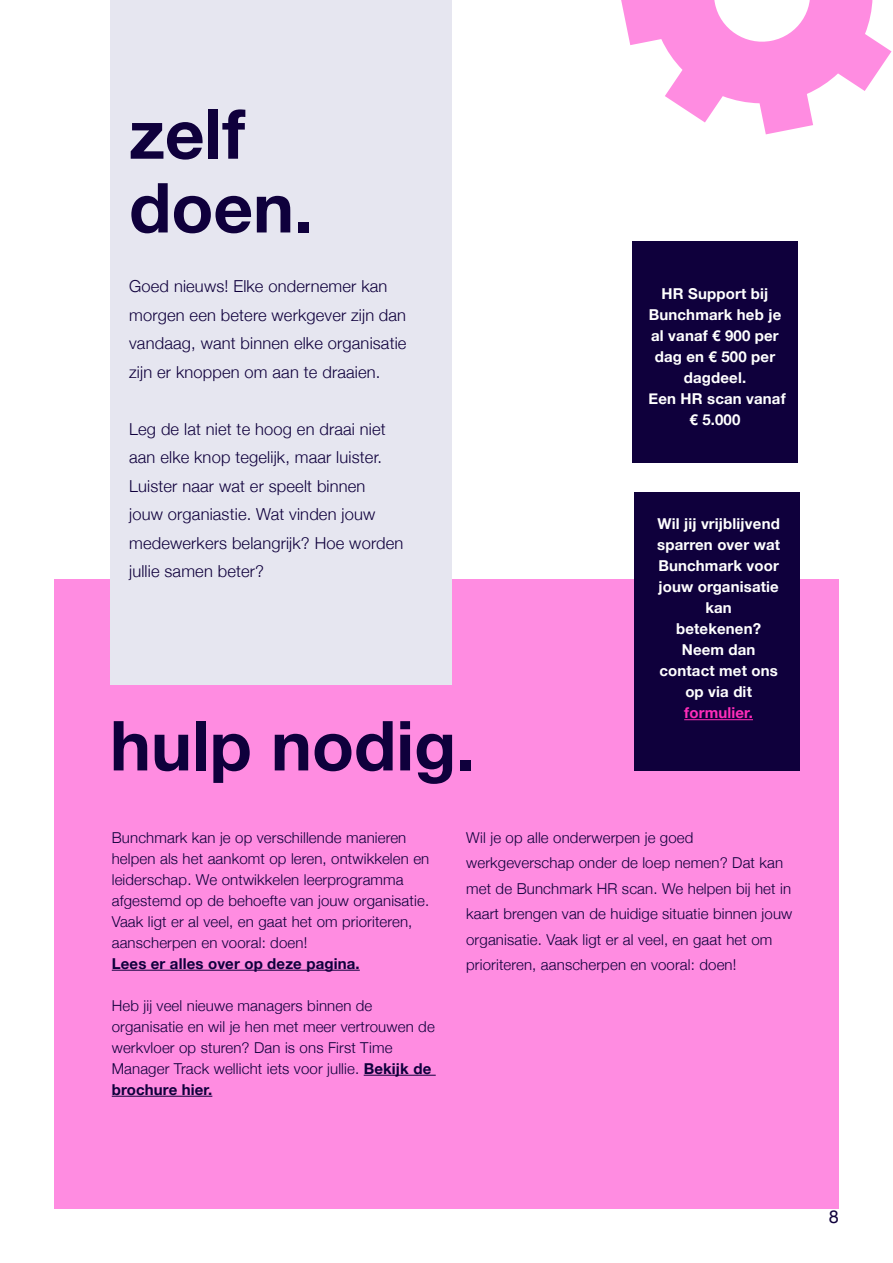
<style>
.page{position:relative;width:893px;height:1263px;background:#fff}
.page>*{position:absolute;margin:0;border:0;box-sizing:border-box;transform-origin:0 0}
.t1{font:700 69px/73.8px "Helvetica Neue";color:#0f003c}
.t2{font:18px "Helvetica Neue";color:#0f003c}
.t3{font:300 16.5px/28.5px "Helvetica Neue";letter-spacing:.01em;color:#0f003c}
.t4{font:300 15px/21px "Helvetica Neue";letter-spacing:.01em;color:#0f003c}
.t5{font:700 15px/21px "Helvetica Neue";letter-spacing:.01em;color:#fff;text-align:center}
.t6{font:700 15px "Helvetica Neue";letter-spacing:.01em;color:#0f003c}
.t7{font:700 15px "Helvetica Neue";letter-spacing:.01em;color:#ff2db9}
.s1{font-weight:700}
</style>
<div class="page">
<div style="left:54px;top:579px;width:785px;height:630px;background:#ff8ce1"></div>
<div style="left:110px;top:0;width:341px;height:685px;background:#e6e6f0"></div>
<svg style="left:621px;top:0;width:271px;height:134px"></svg>
<hr style="left:112px;top:970px;width:248px;height:1px;background:#0f003c">
<hr style="left:364px;top:1075px;width:72px;height:1px;background:#0f003c">
<hr style="left:112px;top:1096px;width:100px;height:1px;background:#0f003c">
<div style="left:634px;top:492px;width:165px;height:279px;background:#0f003c"></div>
<div style="left:632px;top:241px;width:165px;height:222px;background:#0f003c"></div>
<hr style="left:684px;top:719px;width:69px;height:1px;background:#ff2db9">
<h1 class="t1" style="left:129px;top:99px;width:186px">zelf doen.</h1>
<p class="t3" style="left:129px;top:271px;width:279px">Goed nieuws! Elke ondernemer kan morgen een betere werkgever zijn dan vandaag, want binnen elke organisatie zijn er knoppen om aan te draaien.</p>
<p class="t3" style="left:129px;top:413px;width:276px">Leg de lat niet te hoog en draai niet aan elke knop tegelijk, maar luister.<br>Luister naar wat er speelt binnen jouw organiastie. Wat vinden jouw medewerkers belangrijk? Hoe worden jullie samen beter?</p>
<h1 class="t1" style="left:110px;top:711px;width:367px">hulp nodig.</h1>
<p class="t5" style="left:649px;top:283px;width:139px">HR Support bij<br>Bunchmark heb je al vanaf € 900 per dag en € 500 per dagdeel.<br>Een HR scan vanaf € 5.000</p>
<p class="t5" style="left:657px;top:514px;width:124px">Wil jij vrijblijvend sparren over wat<br>Bunchmark voor jouw organisatie kan<br>betekenen?<br>Neem dan contact met ons op via dit</p>
<p class="t7" style="left:684px;top:701px;width:70px">formulier.</p>
<p class="t4" style="left:112px;top:826px;width:319px">Bunchmark kan je op verschillende manieren helpen als het aankomt op leren, ontwikkelen en leiderschap. We ontwikkelen leerprogramma afgestemd op de behoefte van jouw organisatie.<br>Vaak ligt er al veel, en gaat het om prioriteren, aanscherpen en vooral: doen!</p>
<p class="t6" style="left:112px;top:951px;width:249px">Lees er alles over op deze pagina.</p>
<p class="t4" style="left:112px;top:994px;width:324px">Heb jij veel nieuwe managers binnen de organisatie en wil je hen met meer vertrouwen de werkvloer op sturen? Dan is ons First Time Manager Track wellicht iets voor jullie. <span class="s1">Bekijk de brochure hier.</span></p>
<p class="t4" style="left:466px;top:823px;width:328px;line-height:25.5px">Wil je op alle onderwerpen je goed werkgeverschap onder de loep nemen? Dat kan met de Bunchmark HR scan. We helpen bij het in kaart brengen van de huidige situatie binnen jouw organisatie. Vaak ligt er al veel, en gaat het om prioriteren, aanscherpen en vooral: doen!</p>
<p class="t2" style="left:829px;top:1203px;width:12px">8</p>
</div>
